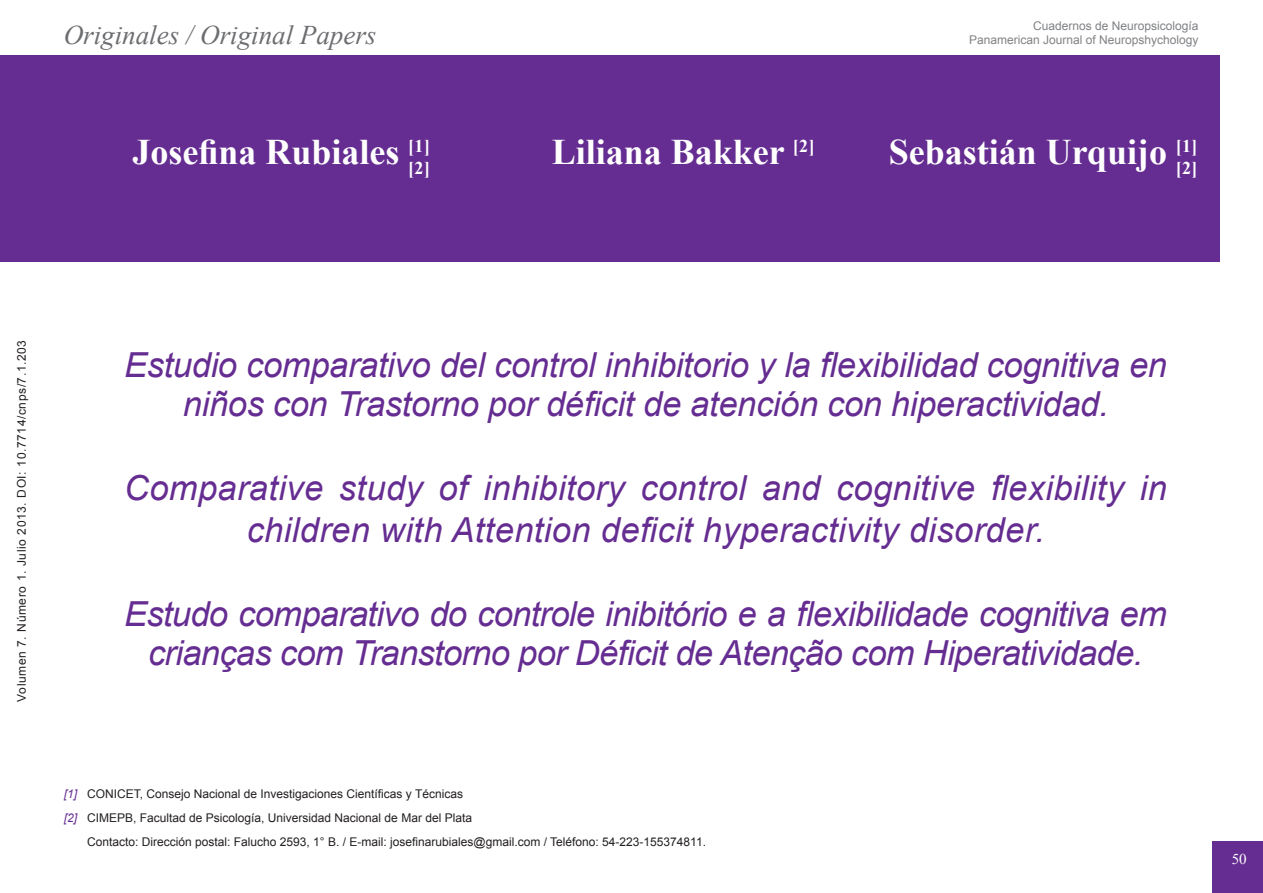
<style>
.page{position:relative;width:1263px;height:893px;background:#fff}
.page>*{position:absolute;margin:0;border:0;box-sizing:border-box;transform-origin:0 0}
.t1{font:700 36px "Times New Roman";color:#fff}
.t2{font:italic 34.5px/39px "Arial";letter-spacing:-.01em;color:#652d91;text-align:center}
.t3{font:italic 34.5px/41.4px "Arial";letter-spacing:.01em;color:#652d91;text-align:center}
.t4{font:italic 27px "Times New Roman";color:#6c6d70}
.t5{font:700 18px "Times New Roman";color:#fff}
.t6{font:15px "Times New Roman";color:#fff}
.t7{font:12px "Arial";color:#231f20}
.t8{font:12px "Arial";color:#808285}
.t9{font:12px "Arial";letter-spacing:.05em;color:#231f20}
.t10{font:italic 12px "Arial";color:#652d91}
</style>
<div class="page">
<div style="left:1212px;top:841px;width:51px;height:52px;background:#652d91"></div>
<div style="left:0;top:55px;width:1219px;height:206px;background:#652d91"></div>
<p class="t8" style="left:1033px;top:18px;width:167px">Cuadernos de Neuropsicología</p>
<p class="t4" style="left:64px;top:17px;width:314px">Originales / Original Papers</p>
<p class="t8" style="left:969px;top:32px;width:231px">Panamerican Journal of Neuropshychology</p>
<p class="t1" style="left:133px;top:127px;width:269px">Josefina Rubiales</p>
<p class="t5" style="left:408px;top:134px;width:23px">[1]</p>
<p class="t1" style="left:552px;top:127px;width:235px">Liliana Bakker</p>
<p class="t5" style="left:793px;top:134px;width:23px">[2]</p>
<p class="t1" style="left:889px;top:127px;width:280px">Sebastián Urquijo</p>
<p class="t5" style="left:1176px;top:134px;width:23px">[1]</p>
<p class="t5" style="left:1176px;top:155px;width:23px">[2]</p>
<p class="t5" style="left:408px;top:156px;width:23px">[2]</p>
<p class="t9" style="left:14px;top:702px;width:363px;rotate:-90deg">Volumen 7. Número 1. Julio 2013. DOI: 10.7714/cnps/7.1.203</p>
<p class="t2" style="left:124px;top:346px;width:1044px">Estudio comparativo del control inhibitorio y la flexibilidad cognitiva en niños con Trastorno por déficit de atención con hiperactividad.</p>
<p class="t3" style="left:124px;top:468px;width:1044px">Comparative study of inhibitory control and cognitive flexibility in children with Attention deficit hyperactivity disorder.</p>
<p class="t2" style="left:124px;top:594px;width:1044px">Estudo comparativo do controle inibitório e a flexibilidade cognitiva em crianças com Transtorno por Déficit de Atenção com Hiperatividade.</p>
<p class="t10" style="left:64px;top:786px;width:15px">[1]</p>
<p class="t10" style="left:64px;top:810px;width:15px">[2]</p>
<p class="t7" style="left:87px;top:786px;width:377px">CONICET, Consejo Nacional de Investigaciones Científicas y Técnicas</p>
<p class="t7" style="left:87px;top:810px;width:386px">CIMEPB, Facultad de Psicología, Universidad Nacional de Mar del Plata</p>
<p class="t7" style="left:87px;top:834px;width:620px">Contacto: Dirección postal: Falucho 2593, 1° B. / E-mail: josefinarubiales@gmail.com / Teléfono: 54-223-155374811.</p>
<p class="t6" style="left:1232px;top:848px;width:16px">50</p>
</div>
